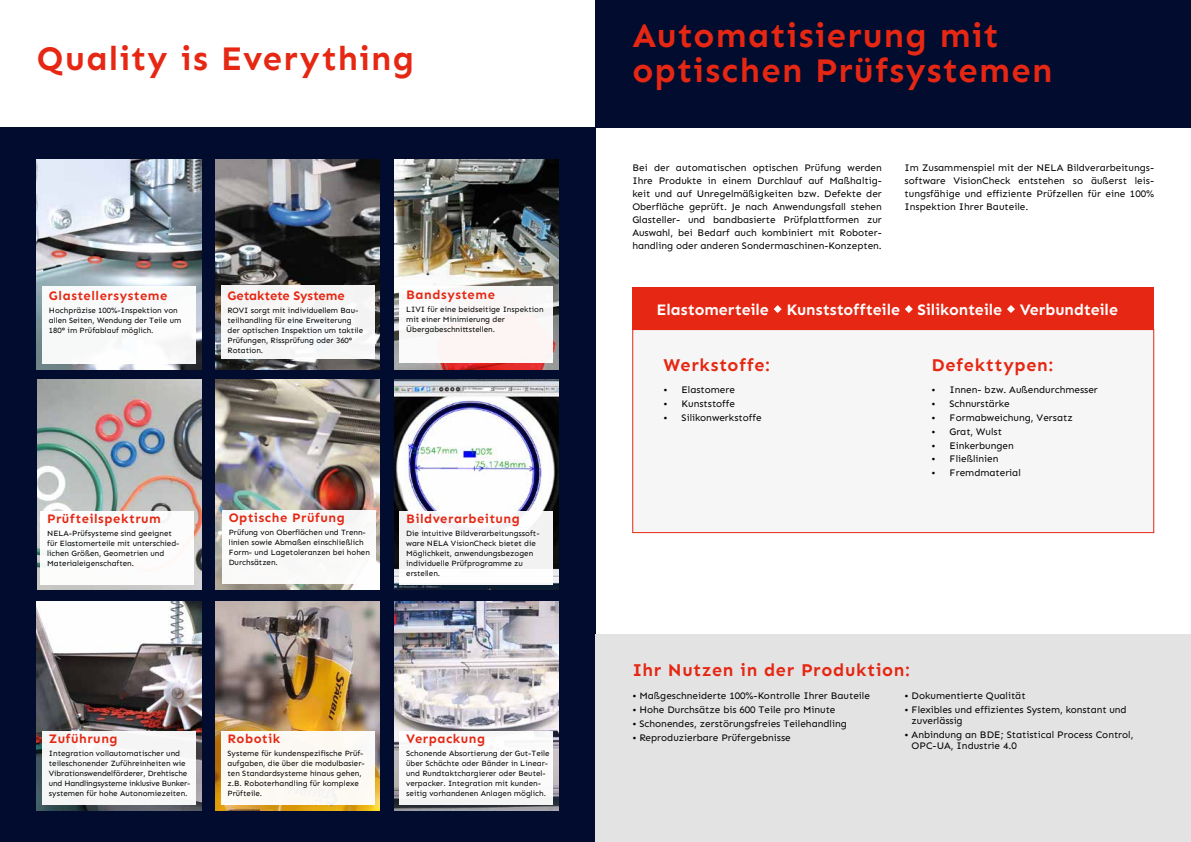
<style>
.page{position:relative;width:1191px;height:842px;background:#fff}
.page>*{position:absolute;margin:0;border:0;box-sizing:border-box;transform-origin:0 0}
.t1{font:700 34.4px/35.2px "Sen";letter-spacing:.03em;color:#e52713}
.t2{font:700 18px "Sen";letter-spacing:.035em;color:#e52713}
.t3{font:700 16px "Sen";letter-spacing:-.005em;color:#fff}
.t4{font:700 13px "Sen";letter-spacing:.04em;color:#e52713}
.t5{font:700 13px "Sen";letter-spacing:-.015em;color:#e52713}
.t6{font:10px/13px "Sen";color:#000;text-align:justify}
.t7{font:8px/10px "Sen";color:#000}
</style>
<div class="page">
<div style="left:0;top:128px;width:595px;height:714px;background:#010c2e"></div>
<img style="left:215px;top:159px;width:165px;height:210px">
<div style="left:221px;top:286px;width:153px;height:73px;background:#f6f6f6"></div>
<img style="left:394px;top:159px;width:164px;height:210px">
<div style="left:400px;top:286px;width:153px;height:77px;background:#fcf5f5"></div>
<img style="left:37px;top:380px;width:165px;height:210px">
<div style="left:41px;top:511px;width:153px;height:74px;background:#fff"></div>
<img style="left:215px;top:601px;width:165px;height:210px">
<div style="left:221px;top:731px;width:153px;height:74px;background:#fcf9f3"></div>
<img style="left:215px;top:380px;width:165px;height:210px">
<div style="left:222px;top:510px;width:153px;height:74px;background:#fff"></div>
<img style="left:37px;top:159px;width:164px;height:210px">
<div style="left:43px;top:286px;width:153px;height:78px;background:#f8fafa"></div>
<img style="left:394px;top:601px;width:164px;height:210px">
<div style="left:400px;top:731px;width:153px;height:74px;background:#fff"></div>
<img style="left:37px;top:601px;width:164px;height:210px">
<div style="left:43px;top:731px;width:153px;height:74px;background:#f6f6f6"></div>
<img style="left:394px;top:380px;width:164px;height:210px">
<div style="left:400px;top:511px;width:153px;height:74px;background:#f4f4f6"></div>
<div style="left:595px;top:0;width:596px;height:128px;background:#010c2e"></div>
<div style="left:595px;top:634px;width:596px;height:208px;background:#e3e3e3"></div>
<div style="left:632px;top:329px;width:522px;height:204px;background:#f6f6f6;border:1px solid #e52713"></div>
<div style="left:632px;top:288px;width:522px;height:42px;background:#e52713"></div>
<svg style="left:773px;top:305px;width:8px;height:8px"></svg>
<svg style="left:905px;top:305px;width:8px;height:8px"></svg>
<svg style="left:1007px;top:305px;width:8px;height:8px"></svg>
<h1 class="t1" style="left:37px;top:41px;width:379px">Quality is Everything</h1>
<h3 class="t4" style="left:49px;top:288px;width:120px">Glastellersysteme</h3>
<p class="t7" style="left:49px;top:305px;width:134px">Hochpräzise 100%-Inspektion von allen Seiten, Wendung der Teile um<br>180° im Prüfablauf möglich.</p>
<h3 class="t5" style="left:227px;top:288px;width:119px">Getaktete Systeme</h3>
<p class="t7" style="left:227px;top:305px;width:137px">ROVI sorgt mit individuellem Bau&shy;teilhandling für eine Erweiterung der optischen Inspektion um taktile<br>Prüfungen, Rissprüfung oder 360°<br>Rotation.</p>
<h3 class="t4" style="left:406px;top:288px;width:90px">Bandsysteme</h3>
<p class="t7" style="left:406px;top:305px;width:139px">LIVI für eine beidseitige Inspektion mit einer Minimierung der<br>Übergabeschnittstellen.</p>
<h3 class="t4" style="left:47px;top:511px;width:115px">Prüfteilspektrum</h3>
<p class="t7" style="left:47px;top:528px;width:134px">NELA-Prüfsysteme sind geeignet für Elastomerteile mit unterschied&shy;lichen Größen, Geometrien und<br>Materialeigenschaften.</p>
<h3 class="t4" style="left:229px;top:510px;width:118px">Optische Prüfung</h3>
<p class="t7" style="left:229px;top:527px;width:143px">Prüfung von Oberflächen und Trenn&shy;linien sowie Abmaßen einschließlich<br>Form- und Lagetoleranzen bei hohen<br>Durchsätzen.</p>
<h3 class="t4" style="left:406px;top:511px;width:115px">Bildverarbeitung</h3>
<p class="t7" style="left:406px;top:528px;width:135px">Die intuitive Bildverarbeitungssoft&shy;ware NELA VisionCheck bietet die<br>Möglichkeit, anwendungsbezogen individuelle Prüfprogramme zu erstellen.</p>
<h3 class="t4" style="left:49px;top:732px;width:70px">Zuführung</h3>
<p class="t7" style="left:49px;top:748px;width:143px">Integration vollautomatischer und teileschonender Zuführeinheiten wie Vibrationswendelförderer, Drehtische und Handlingsysteme inklusive Bunker&shy;systemen für hohe Autonomiezeiten.</p>
<h3 class="t4" style="left:227px;top:732px;width:54px">Robotik</h3>
<p class="t7" style="left:227px;top:748px;width:139px">Systeme für kundenspezifische Prüf&shy;aufgaben, die über die modulbasier&shy;ten Standardsysteme hinaus gehen, z.B. Roboterhandling für komplexe<br>Prüfteile.</p>
<h3 class="t4" style="left:406px;top:732px;width:81px">Verpackung</h3>
<p class="t7" style="left:406px;top:748px;width:145px">Schonende Absortierung der Gut-Teile über Schächte oder Bänder in Linear&shy;und Rundtaktchargierer oder Beutel&shy;verpacker. Integration mit kunden&shy;seitig vorhandenen Anlagen möglich.</p>
<h1 class="t1" style="left:632px;top:18px;width:422px">Automatisierung mit optischen Prüfsystemen</h1>
<p class="t6" style="left:632px;top:162px;width:251px">Bei der automatischen optischen Prüfung werden Ihre Produkte in einem Durchlauf auf Maßhaltig&shy;keit und auf Unregelmäßigkeiten bzw. Defekte der Oberfläche geprüft. Je nach Anwendungsfall stehen Glasteller- und bandbasierte Prüfplattformen zur Auswahl, bei Bedarf auch kombiniert mit Roboter&shy;handling oder anderen Sondermaschinen-Konzepten.</p>
<p class="t6" style="left:904px;top:162px;width:251px">Im Zusammenspiel mit der NELA Bildverarbeitungs&shy;software VisionCheck entstehen so äußerst leis&shy;tungsfähige und effiziente Prüfzellen für eine 100% Inspektion Ihrer Bauteile.</p>
<h3 class="t3" style="left:656px;top:300px;width:463px">Elastomerteile Kunststoffteile Silikonteile Verbundteile</h3>
<h2 class="t2" style="left:663px;top:354px;width:108px">Werkstoffe:</h2>
<p class="t6" style="left:663px;top:383px;width:73px">• Elastomere</p>
<p class="t6" style="left:663px;top:397px;width:73px">• Kunststoffe</p>
<p class="t6" style="left:663px;top:411px;width:100px">• Silikonwerkstoffe</p>
<h2 class="t2" style="left:931px;top:354px;width:124px">Defekttypen:</h2>
<p class="t6" style="left:931px;top:383px;width:168px">• Innen- bzw. Außendurchmesser</p>
<p class="t6" style="left:931px;top:397px;width:80px">• Schnurstärke</p>
<p class="t6" style="left:931px;top:411px;width:143px">• Formabweichung, Versatz</p>
<p class="t6" style="left:931px;top:425px;width:72px">• Grat, Wulst</p>
<p class="t6" style="left:931px;top:439px;width:84px">• Einkerbungen</p>
<p class="t6" style="left:931px;top:453px;width:69px">• Fließlinien</p>
<p class="t6" style="left:931px;top:466px;width:91px">• Fremdmaterial</p>
<h2 class="t2" style="left:632px;top:660px;width:280px">Ihr Nutzen in der Produktion:</h2>
<p class="t6" style="left:632px;top:689px;width:239px">• Maßgeschneiderte 100%-Kontrolle Ihrer Bauteile</p>
<p class="t6" style="left:632px;top:703px;width:205px">• Hohe Durchsätze bis 600 Teile pro Minute</p>
<p class="t6" style="left:632px;top:717px;width:216px">• Schonendes, zerstörungsfreies Teilehandling</p>
<p class="t6" style="left:632px;top:731px;width:160px">• Reproduzierbare Prüfergebnisse</p>
<p class="t6" style="left:904px;top:689px;width:122px">• Dokumentierte Qualität</p>
<p class="t6" style="left:911px;top:704px;width:216px;line-height:11px;text-indent:-7px">• Flexibles und effizientes System, konstant und zuverlässig</p>
<p class="t6" style="left:911px;top:729px;width:223px;line-height:11px;text-indent:-7px">• Anbindung an BDE; Statistical Process Control,<br>OPC-UA, Industrie 4.0</p>
</div>
